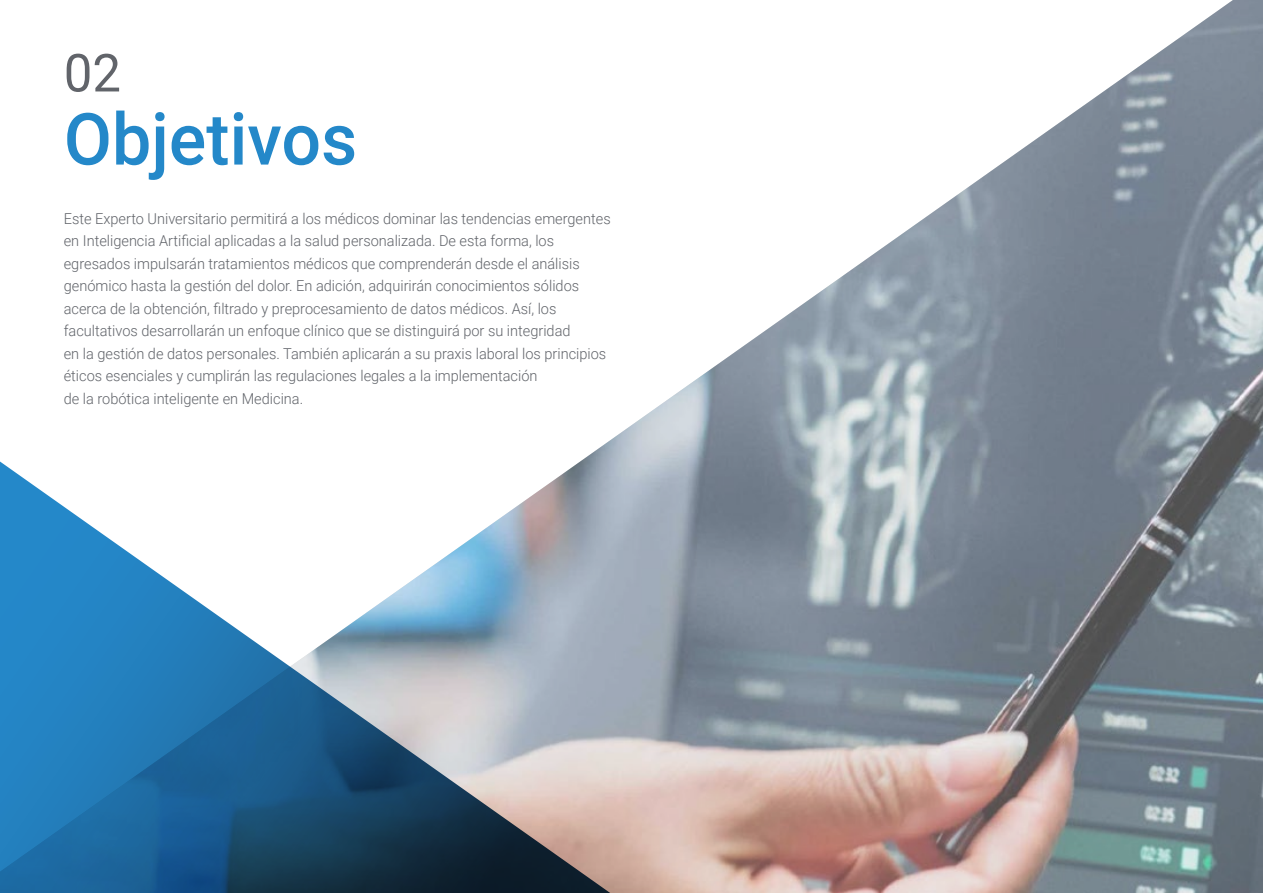
<style>
.page{position:relative;width:1263px;height:893px;background:#fff}
.page>*{position:absolute;margin:0;border:0;box-sizing:border-box;transform-origin:0 0}
.t1{font:500 72px "Roboto";color:#2488c9}
.t2{font:52.5px "Roboto";color:#61646a}
.t3{font:300 15px/22.5px "Roboto";color:#61646a}
</style>
<div class="page">
<img style="left:602px;top:0;width:661px;height:893px">
<svg style="left:0;top:446px;width:640px;height:447px"></svg>
<h2 class="t2" style="left:64px;top:36px;width:59px">02</h2>
<h1 class="t1" style="left:64px;top:89px;width:295px">Objetivos</h1>
<p class="t3" style="left:64px;top:207px;width:548px">Este Experto Universitario permitirá a los médicos dominar las tendencias emergentes en Inteligencia Artificial aplicadas a la salud personalizada. De esta forma, los egresados impulsarán tratamientos médicos que comprenderán desde el análisis genómico hasta la gestión del dolor. En adición, adquirirán conocimientos sólidos acerca de la obtención, filtrado y preprocesamiento de datos médicos. Así, los facultativos desarrollarán un enfoque clínico que se distinguirá por su integridad<br>en la gestión de datos personales. También aplicarán a su praxis laboral los principios éticos esenciales y cumplirán las regulaciones legales a la implementación<br>de la robótica inteligente en Medicina.</p>
</div>
